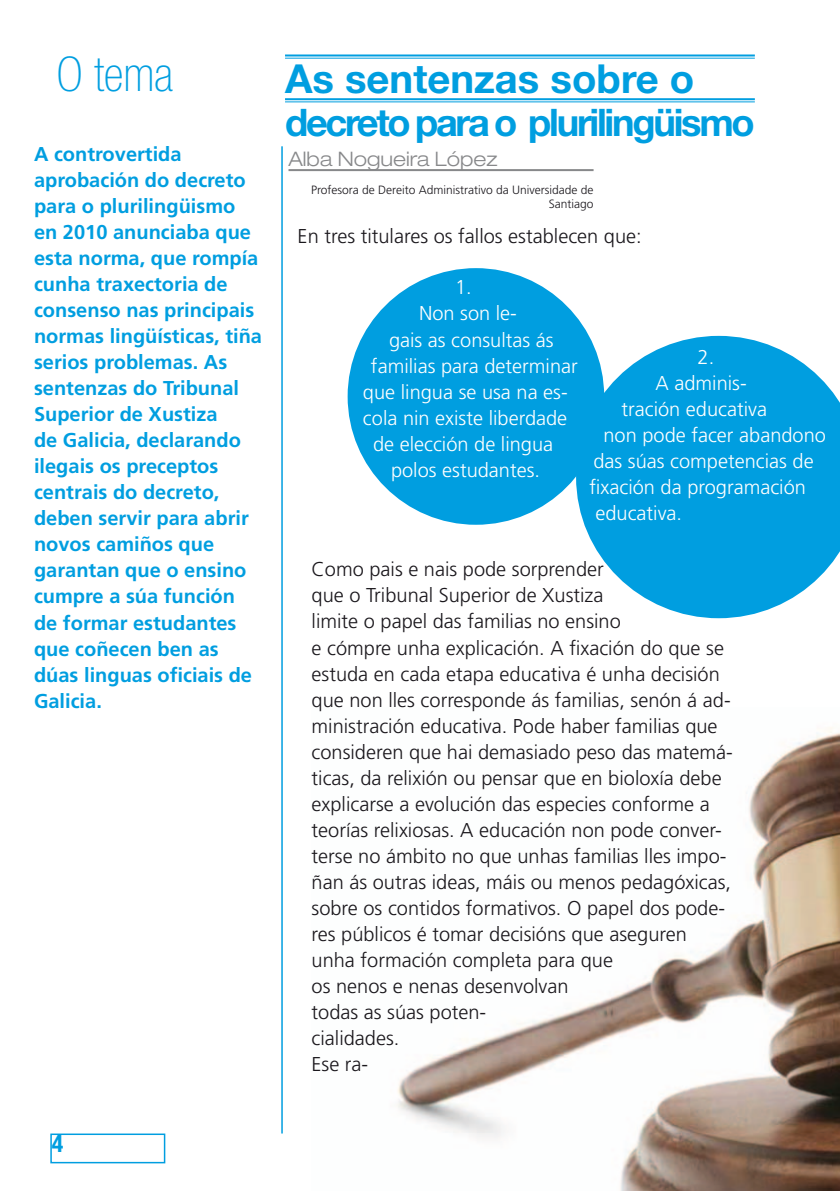
<style>
.page{position:relative;width:840px;height:1191px;background:#fff}
.page>*{position:absolute;margin:0;border:0;box-sizing:border-box;transform-origin:0 0}
.t1{font:100 condensed 48px "Helvetica Neue LT Std";color:#009ee0}
.t2{font:700 40px "Helvetica Neue LT Std";color:#009ee0}
.t3{font:700 38px "Helvetica Neue LT Std";letter-spacing:-.06em;color:#009ee0}
.t4{font:700 condensed 24px "Helvetica Neue LT Std";color:#009ee0}
.t5{font:300 20px/26px "Frutiger LT Std";color:#1a171c}
.t6{font:700 20px/26px "Frutiger LT Std";color:#009ee0}
.t7{font:300 20px "Frutiger LT Std";color:#fff}
.t8{font:300 expanded 20px "Helvetica Neue LT Std";color:#87888a}
.t9{font:300 12px/13.8px "Frutiger LT Std";color:#1a171c;text-align:right}
</style>
<div class="page">
<img style="left:397px;top:727px;width:442px;height:464px">
<div style="left:50px;top:1133px;width:115px;height:30px;border:2px solid #009ee0"></div>
<hr style="left:281px;top:146px;width:1px;height:987px;background:#009ee0">
<hr style="left:285px;top:54px;width:469px;height:2px;background:#009ee0">
<hr style="left:285px;top:58px;width:469px;height:1px;background:#009ee0">
<hr style="left:285px;top:98px;width:469px;height:2px;background:#009ee0">
<hr style="left:285px;top:102px;width:469px;height:1px;background:#009ee0">
<hr style="left:288px;top:169px;width:305px;height:2px;background:#87888a">
<div style="left:347px;top:268px;width:256px;height:257px;background:#009ee0;border-radius:50%"></div>
<svg style="left:575px;top:336px;width:264px;height:282px;fill:#009ee0"></svg>
<h1 class="t1" style="left:57px;top:47px;width:118px">O tema</h1>
<h2 class="t2" style="left:285px;top:53px;width:410px">As sentenzas sobre o</h2>
<h3 class="t3" style="left:285px;top:99px;width:471px">decreto para o plurilingüismo</h3>
<p class="t6" style="left:34px;top:141px;width:229px">A controvertida aprobación do decreto para o plurilingüismo en 2010 anunciaba que esta norma, que rompía cunha traxectoria de consenso nas principais normas lingüísticas, tiña serios problemas. As sentenzas do Tribunal<br>Superior de Xustiza<br>de Galicia, declarando ilegais os preceptos centrais do decreto, deben servir para abrir novos camiños que garantan que o ensino cumpre a súa función de formar estudantes que coñecen ben as dúas linguas oficiais de<br>Galicia.</p>
<p class="t4" style="left:52px;top:1129px;width:13px">4</p>
<p class="t8" style="left:288px;top:147px;width:210px">Alba Nogueira López</p>
<p class="t9" style="left:311px;top:183px;width:284px">Profesora de Dereito Administrativo da Universidade de<br>Santiago</p>
<p class="t5" style="left:297px;top:224px;width:345px">En tres titulares os fallos establecen que:</p>
<p class="t7" style="left:455px;top:276px;width:18px">1.</p>
<p class="t7" style="left:419px;top:302px;width:99px">Non son le-</p>
<p class="t7" style="left:389px;top:328px;width:166px">gais as consultas ás</p>
<p class="t7" style="left:371px;top:354px;width:208px">familias para determinar</p>
<p class="t7" style="left:363px;top:380px;width:206px">que lingua se usa na es-</p>
<p class="t7" style="left:363px;top:406px;width:206px">cola nin existe liberdade</p>
<p class="t7" style="left:373px;top:432px;width:182px">de elección de lingua</p>
<p class="t7" style="left:391px;top:458px;width:150px">polos estudantes.</p>
<p class="t7" style="left:697px;top:346px;width:18px">2.</p>
<p class="t7" style="left:655px;top:372px;width:93px">A adminis-</p>
<p class="t7" style="left:621px;top:398px;width:147px">tración educativa</p>
<p class="t7" style="left:603px;top:424px;width:224px">non pode facer abandono</p>
<p class="t7" style="left:593px;top:450px;width:222px">das súas competencias de</p>
<p class="t7" style="left:589px;top:476px;width:218px">fixación da programación</p>
<p class="t7" style="left:595px;top:502px;width:88px">educativa.</p>
<p class="t5" style="left:311px;top:557px;width:422px">Como pais e nais pode sorprender<br>que o Tribunal Superior de Xustiza<br>limite o papel das familias no ensino<br>e cómpre unha explicación. A fixación do que se estuda en cada etapa educativa é unha decisión que non lles corresponde ás familias, senón á ad&shy;ministración educativa. Pode haber familias que consideren que hai demasiado peso das matemá&shy;ticas, da relixión ou pensar que en bioloxía debe explicarse a evolución das especies conforme a teorías relixiosas. A educación non pode conver&shy;terse no ámbito no que unhas familias lles impo&shy;ñan ás outras ideas, máis ou menos pedagóxicas, sobre os contidos formativos. O papel dos pode&shy;res públicos é tomar decisións que aseguren unha formación completa para que<br>os nenos e nenas desenvolvan<br>todas as súas poten-<br>cialidades.<br>Ese ra-</p>
</div>
